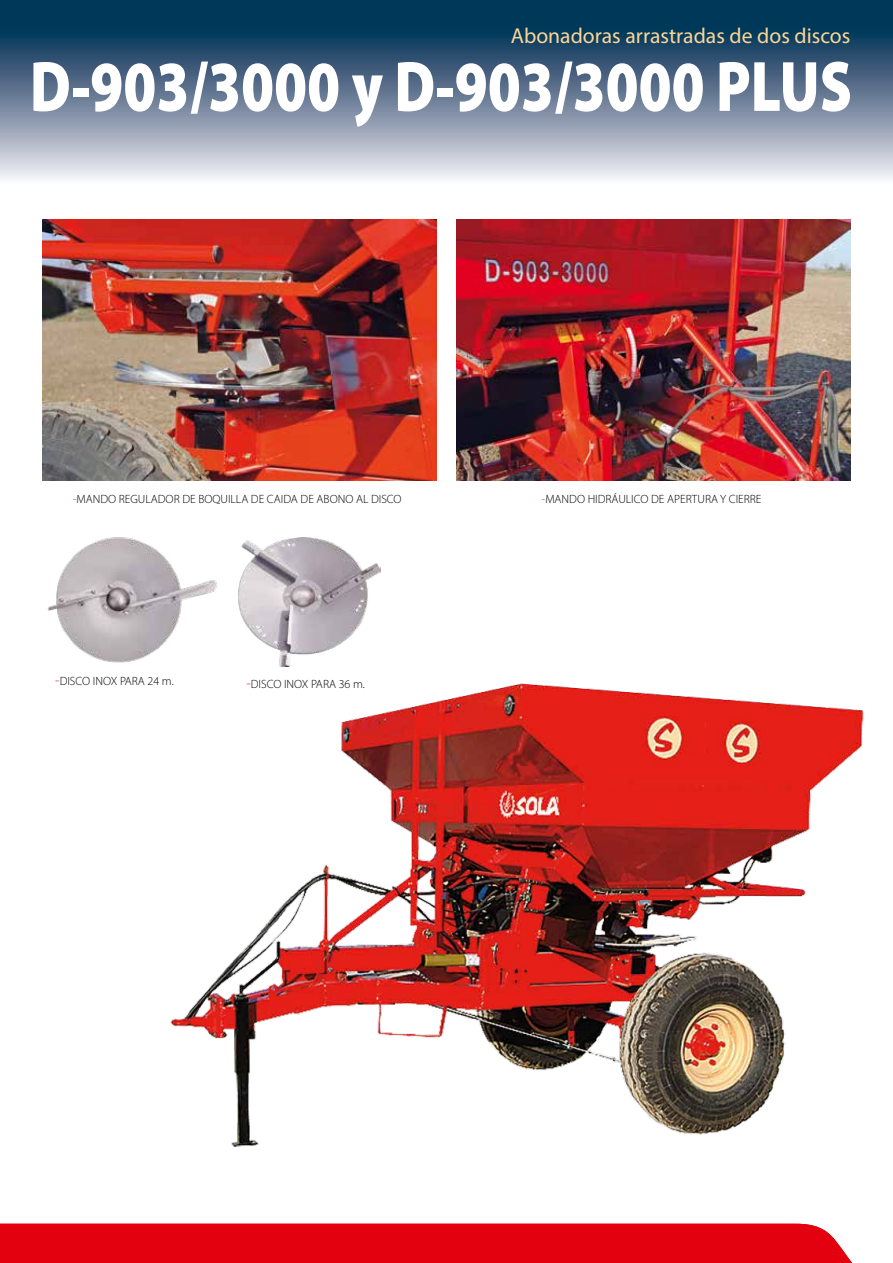
<style>
.page{position:relative;width:893px;height:1263px;background:#fff}
.page>*{position:absolute;margin:0;border:0;box-sizing:border-box;transform-origin:0 0}
.t1{font:900 72px "Myriad Pro";color:#fff;scale:.8 1}
.t2{font:21.6px "Myriad Pro";color:#fdd498}
.t3{font:300 12px "Myriad Pro";color:#000}
.s1{font-size:12.75px;color:#e1252e}
.s2{font-size:14.7px;color:#e1252e}
</style>
<div class="page">
<svg style="left:0;top:0;width:893px;height:179px;background:#637c95"></svg>
<img style="left:170px;top:666px;width:694px;height:481px">
<img style="left:457px;top:219px;width:393px;height:262px">
<img style="left:43px;top:219px;width:393px;height:262px">
<img style="left:47px;top:537px;width:170px;height:126px">
<img style="left:239px;top:538px;width:142px;height:128px">
<div style="left:0;top:1224px;width:852px;height:39px;background:#e3000f"></div>
<h2 class="t2" style="left:511px;top:22px;width:341px">Abonadoras arrastradas de dos discos</h2>
<h1 class="t1" style="left:30px;top:39px;width:1029px">D-903/3000 y D-903/3000 PLUS</h1>
<p class="t3" style="left:73px;top:492px;width:330px"><span class="s1">-</span>MANDO REGULADOR DE BOQUILLA DE CAIDA DE ABONO AL DISCO</p>
<p class="t3" style="left:542px;top:492px;width:221px"><span class="s1">-</span>MANDO HIDRÁULICO DE APERTURA Y CIERRE</p>
<p class="t3" style="left:55px;top:674px;width:120px"><span class="s2">-</span>DISCO INOX PARA 24 m.</p>
<p class="t3" style="left:246px;top:677px;width:120px"><span class="s2">-</span>DISCO INOX PARA 36 m.</p>
</div>
